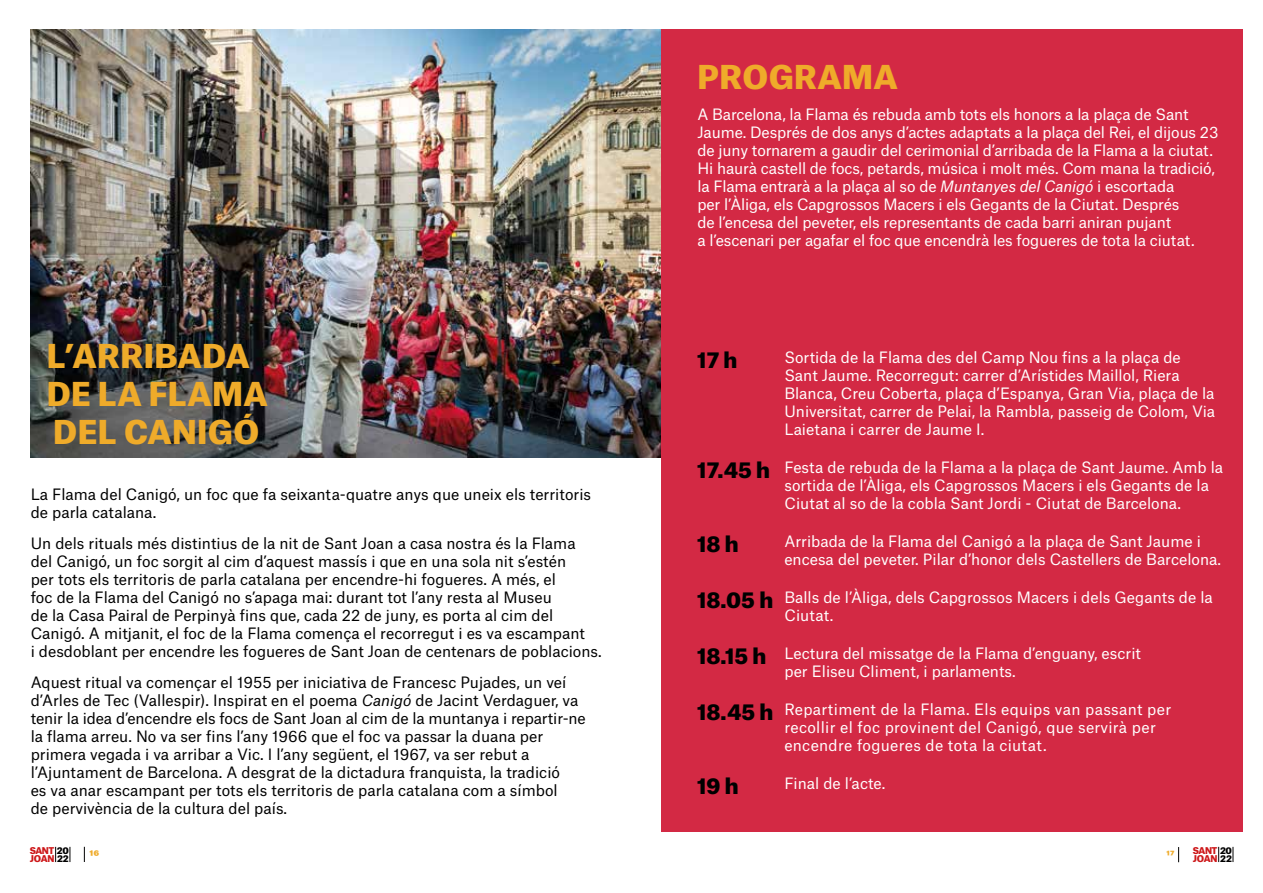
<style>
.page{position:relative;width:1263px;height:893px;background:#fff}
.page>*{position:absolute;margin:0;border:0;box-sizing:border-box;transform-origin:0 0}
.t1{font:900 31.5px/37.8px "Atlas Grotesk";letter-spacing:.01em;color:#efab2a}
.t2{font:900 21px "Atlas Grotesk";color:#000}
.t3{font:15px/18px "Atlas Grotesk";color:#fff}
.t4{font:15px/18px "Atlas Grotesk";color:#000}
.t5{font:15px/18px "Atlas Grotesk";letter-spacing:.02em;color:#fff}
.t6{font:900 12.6px "Atlas Grotesk";color:#efab2a}
.t7{font:900 10.8px "Atlas Grotesk";color:#efab2a}
.t8{font:900 9px/8.4px "Atlas Grotesk";letter-spacing:-.05em;color:#cd1719}
.s1{font-style:italic}
.s2{font-weight:900;font-size:21px;color:#000}
.s3{color:#000}
</style>
<div class="page">
<svg style="left:70px;top:847px;width:1px;height:15px"></svg>
<svg style="left:55px;top:847px;width:1px;height:15px"></svg>
<svg style="left:84px;top:847px;width:1px;height:15px"></svg>
<svg style="left:1233px;top:847px;width:1px;height:15px"></svg>
<svg style="left:1218px;top:847px;width:1px;height:15px"></svg>
<svg style="left:1178px;top:847px;width:1px;height:15px"></svg>
<img style="left:31px;top:30px;width:630px;height:427px">
<div style="left:661px;top:30px;width:581px;height:802px;background:#d32944"></div>
<h1 class="t1" style="left:47px;top:334px;width:223px">L’ARRIBADA<br>DE LA FLAMA<br>DEL CANIGÓ</h1>
<p class="t4" style="left:31px;top:484px;width:562px">La Flama del Canigó, un foc que fa seixanta-quatre anys que uneix els territoris de parla catalana.</p>
<p class="t4" style="left:31px;top:532px;width:573px">Un dels rituals més distintius de la nit de Sant Joan a casa nostra és la Flama<br>del Canigó, un foc sorgit al cim d’aquest massís i que en una sola nit s’estén<br>per tots els territoris de parla catalana per encendre-hi fogueres. A més, el<br>foc de la Flama del Canigó no s’apaga mai: durant tot l’any resta al Museu<br>de la Casa Pairal de Perpinyà fins que, cada 22 de juny, es porta al cim del Canigó. A mitjanit, el foc de la Flama comença el recorregut i es va escampant<br>i desdoblant per encendre les fogueres de Sant Joan de centenars de poblacions.</p>
<p class="t4" style="left:31px;top:671px;width:557px">Aquest ritual va començar el 1955 per iniciativa de Francesc Pujades, un veí d’Arles de Tec (Vallespir). Inspirat en el poema <span class="s1">Canigó</span> de Jacint Verdaguer, va tenir la idea d’encendre els focs de Sant Joan al cim de la muntanya i repartir-ne la flama arreu. No va ser fins l’any 1966 que el foc va passar la duana per primera vegada i va arribar a Vic. I l’any següent, el 1967, va ser rebut a l’Ajuntament de Barcelona. A desgrat de la dictadura franquista, la tradició<br>es va anar escampant per tots els territoris de parla catalana com a símbol<br>de pervivència de la cultura del país.</p>
<h1 class="t1" style="left:697px;top:55px;width:202px">PROGRAMA</h1>
<p class="t3" style="left:697px;top:103px;width:522px">A Barcelona, la Flama és rebuda amb tots els honors a la plaça de Sant Jaume. Després de dos anys d’actes adaptats a la plaça del Rei, el dijous 23 de juny tornarem a gaudir del cerimonial d’arribada de la Flama a la ciutat.<br>Hi haurà castell de focs, petards, música i molt més. Com mana la tradició, la Flama entrarà a la plaça al so de <span class="s1">Muntanyes del Canigó</span> i escortada<br>per l’Àliga, els Capgrossos Macers i els Gegants de la Ciutat. Després<br>de l’encesa del peveter, els representants de cada barri aniran pujant<br>a l’escenari per agafar el foc que encendrà les fogueres de tota la ciutat.</p>
<h2 class="t2" style="left:697px;top:342px;width:41px">17 h</h2>
<p class="t3" style="left:784px;top:347px;width:432px">Sortida de la Flama des del Camp Nou fins a la plaça de Sant Jaume. Recorregut: carrer d’Arístides Maillol, Riera Blanca, Creu Coberta, plaça d’Espanya, Gran Via, plaça de la Universitat, carrer de Pelai, la Rambla, passeig de Colom, Via Laietana i carrer de Jaume I.</p>
<p class="t3" style="left:784px;top:457px;width:440px;text-indent:-87px"><span class="s2">17.45 h</span> Festa de rebuda de la Flama a la plaça de Sant Jaume. Amb la sortida de l’Àliga, els Capgrossos Macers i els Gegants de la<br>Ciutat al so de la cobla Sant Jordi - Ciutat de Barcelona.</p>
<h2 class="t2" style="left:697px;top:526px;width:43px">18 h</h2>
<p class="t3" style="left:784px;top:531px;width:438px">Arribada de la Flama del Canigó a la plaça de Sant Jaume i encesa del peveter. Pilar d’honor dels Castellers de Barcelona.</p>
<p class="t3" style="left:784px;top:587px;width:430px;text-indent:-87px"><span class="s2">18.05 h</span> Balls de l’Àliga, dels Capgrossos Macers i dels Gegants de la<br>Ciutat.</p>
<p class="t3" style="left:784px;top:643px;width:358px;text-indent:-87px"><span class="s2">18.15 h</span> Lectura del missatge de la Flama d’enguany, escrit per Eliseu Climent, i parlaments.</p>
<p class="t5" style="left:784px;top:699px;width:388px;text-indent:-87px"><span class="s2">18.45 h</span> Repartiment de la Flama. Els equips van passant per recollir el foc provinent del Canigó, que servirà per encendre fogueres de tota la ciutat.</p>
<h2 class="t2" style="left:697px;top:768px;width:43px">19 h</h2>
<p class="t3" style="left:784px;top:773px;width:103px">Final de l’acte.</p>
<p class="t8" style="left:30px;top:845px;width:41px">SANT <span class="s3">20<br></span>JOAN <span class="s3">22</span></p>
<p class="t6" style="left:90px;top:844px;width:11px">16</p>
<p class="t8" style="left:1193px;top:845px;width:41px">SANT <span class="s3">20<br></span>JOAN <span class="s3">22</span></p>
<p class="t7" style="left:1166px;top:846px;width:9px">17</p>
</div>
